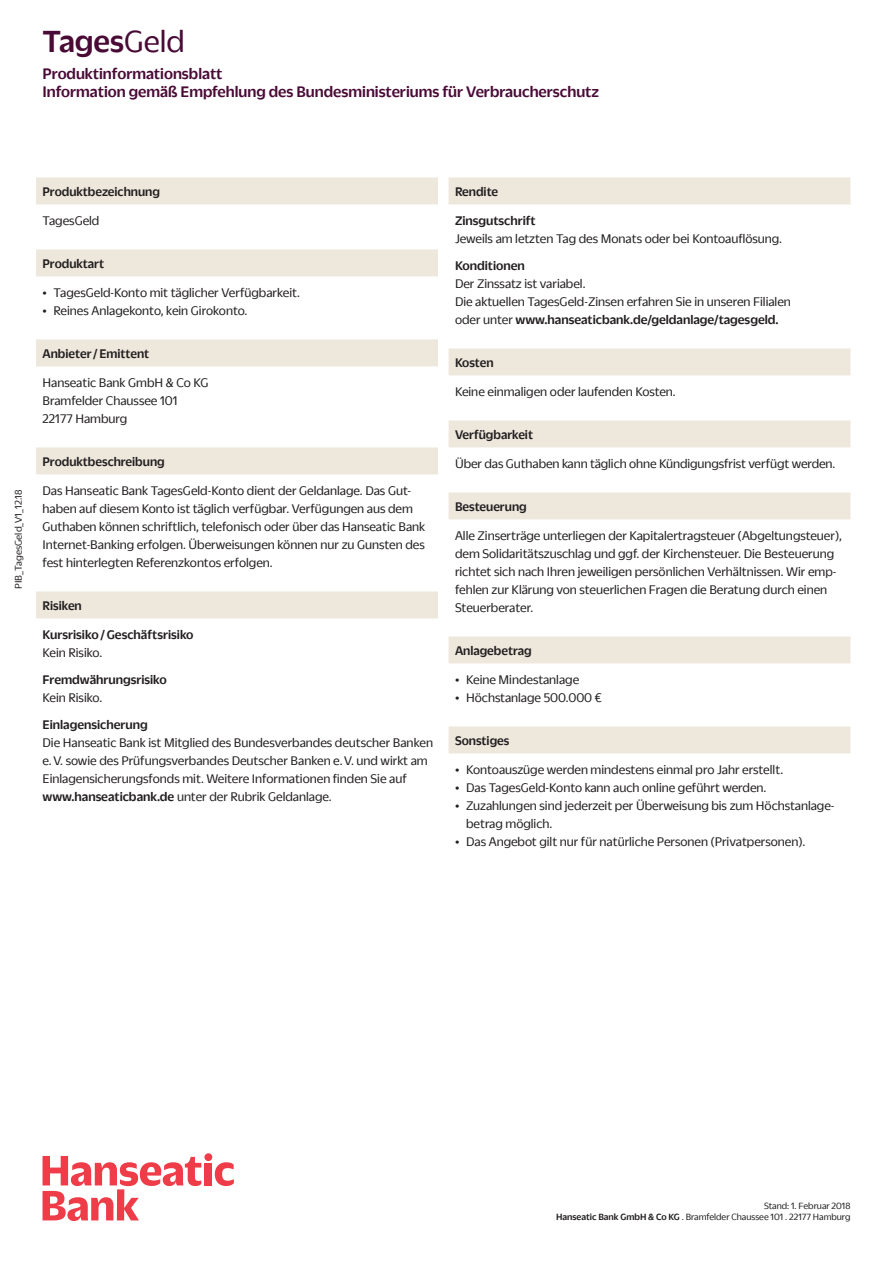
<style>
.page{position:relative;width:893px;height:1263px;background:#fff}
.page>*{position:absolute;margin:0;border:0;box-sizing:border-box;transform-origin:0 0}
.t1{font:33px "Duplicate Sans Office Med";color:#490a36}
.t2{font:16.5px/18px "Duplicate Sans Office Med";color:#490a36}
.t3{font:13.5px/18px "Duplicate Sans Office";color:#231f20}
.t4{font:13.5px/29.4px "Duplicate Sans Office Med";color:#231f20}
.t5{font:10.5px "Duplicate Sans Office";color:#231f20}
.t6{font:9.75px/11.6px "Duplicate Sans Office";color:#231f20;text-align:right}
.s1{font-family:"Duplicate Sans Office"}
.s2{font-family:"Duplicate Sans Office Med"}
</style>
<div class="page">
<svg style="left:215px;top:1162px;width:19px;height:24px"></svg>
<div style="left:205px;top:1163px;width:7px;height:22px;background:#ee3d49"></div>
<div style="left:204px;top:1153px;width:8px;height:8px;background:#ee3d49;border-radius:50%"></div>
<svg style="left:43px;top:1156px;width:158px;height:65px"></svg>
<svg style="left:36px;top:178px;width:402px;height:440px"></svg>
<svg style="left:449px;top:178px;width:401px;height:575px"></svg>
<h1 class="t1" style="left:43px;top:19px;width:144px">Tages<span class="s1">Geld</span></h1>
<p class="t2" style="left:43px;top:63px;width:558px">Produktinformationsblatt<br>Information gemäß Empfehlung des Bundesministeriums für Verbraucherschutz</p>
<p class="t5" style="left:12px;top:589px;width:101px;rotate:-90deg">PIB_TagesGeld_V1_12.18</p>
<p class="t4" style="left:43px;top:176px;width:119px">Produktbezeichnung</p>
<p class="t3" style="left:43px;top:211px;width:58px">TagesGeld</p>
<p class="t4" style="left:43px;top:247px;width:63px">Produktart</p>
<p class="t3" style="left:43px;top:283px;width:259px">• TagesGeld-Konto mit täglicher Verfügbarkeit.</p>
<p class="t3" style="left:43px;top:301px;width:206px">• Reines Anlagekonto, kein Girokonto.</p>
<p class="t4" style="left:43px;top:337px;width:108px">Anbieter / Emittent</p>
<p class="t3" style="left:43px;top:373px;width:168px">Hanseatic Bank GmbH &amp; Co KG<br>Bramfelder Chaussee 101<br>22177 Hamburg</p>
<p class="t4" style="left:43px;top:445px;width:124px">Produktbeschreibung</p>
<p class="t3" style="left:43px;top:481px;width:384px">Das Hanseatic Bank TagesGeld-Konto dient der Geldanlage. Das Gut&shy;haben auf diesem Konto ist täglich verfügbar. Verfügungen aus dem Guthaben können schriftlich, telefonisch oder über das Hanseatic Bank Internet-Banking erfolgen. Überweisungen können nur zu Gunsten des fest hinterlegten Referenzkontos erfolgen.</p>
<p class="t4" style="left:43px;top:589px;width:153px">Risiken<br>Kursrisiko / Geschäftsrisiko</p>
<p class="t3" style="left:43px;top:643px;width:61px">Kein Risiko.</p>
<p class="t4" style="left:43px;top:664px;width:126px">Fremdwährungsrisiko</p>
<p class="t3" style="left:43px;top:688px;width:61px">Kein Risiko.</p>
<p class="t4" style="left:43px;top:709px;width:107px">Einlagensicherung</p>
<p class="t3" style="left:43px;top:733px;width:392px">Die Hanseatic Bank ist Mitglied des Bundesverbandes deutscher Banken e. V. sowie des Prüfungsverbandes Deutscher Banken e. V. und wirkt am Einlagensicherungsfonds mit. Weitere Informa tionen finden Sie auf <span class="s2">www.hanseaticbank.de</span> unter der Rubrik Geldanlage.</p>
<p class="t4" style="left:455px;top:176px;width:82px">Rendite<br>Zinsgutschrift</p>
<p class="t3" style="left:455px;top:229px;width:329px">Jeweils am letzten Tag des Monats oder bei Kontoauflösung.</p>
<p class="t4" style="left:455px;top:250px;width:71px">Konditionen</p>
<p class="t3" style="left:455px;top:274px;width:337px">Der Zinssatz ist variabel.<br>Die aktuellen TagesGeld-Zinsen erfahren Sie in unseren Filialen</p>
<p class="t4" style="left:455px;top:304px;width:325px"><span class="s1">oder unter</span> www.hanseaticbank.de/geldanlage/tagesgeld.</p>
<p class="t4" style="left:455px;top:346px;width:40px">Kosten</p>
<p class="t3" style="left:455px;top:382px;width:222px">Keine einmaligen oder laufenden Kosten.</p>
<p class="t4" style="left:455px;top:418px;width:80px">Verfügbarkeit</p>
<p class="t3" style="left:455px;top:454px;width:382px">Über das Guthaben kann täglich ohne Kündigungsfrist verfügt werden.</p>
<p class="t4" style="left:455px;top:490px;width:73px">Besteuerung</p>
<p class="t3" style="left:455px;top:526px;width:388px">Alle Zinserträge unterliegen der Kapitalertragsteuer (Abgeltung steuer), dem Solidaritätszuschlag und ggf. der Kirchensteuer. Die Besteuerung richtet sich nach Ihren jeweiligen persönlichen Verhältnissen. Wir emp&shy;fehlen zur Klärung von steuerlichen Fragen die Beratung durch einen Steuerberater.</p>
<p class="t4" style="left:455px;top:634px;width:78px">Anlagebetrag</p>
<p class="t3" style="left:455px;top:670px;width:126px">• Keine Mindestanlage</p>
<p class="t3" style="left:455px;top:688px;width:148px">• Höchstanlage 500.000 €</p>
<p class="t4" style="left:455px;top:724px;width:56px">Sonstiges</p>
<p class="t3" style="left:455px;top:760px;width:330px">• Kontoauszüge werden mindestens einmal pro Jahr erstellt.</p>
<p class="t3" style="left:455px;top:778px;width:313px">• Das TagesGeld-Konto kann auch online geführt werden.</p>
<p class="t3" style="left:466px;top:796px;width:370px;text-indent:-11px">• Zuzahlungen sind jederzeit per Überweisung bis zum Höchstanlage&shy;betrag möglich.</p>
<p class="t3" style="left:455px;top:832px;width:352px">• Das Angebot gilt nur für natürliche Personen (Privatpersonen).</p>
<p class="t6" style="left:556px;top:1199px;width:296px">Stand: 1. Februar 2018<br><span class="s2">Hanseatic Bank GmbH &amp; Co KG</span> . Bramfelder Chaussee 101 . 22177 Hamburg</p>
</div>
